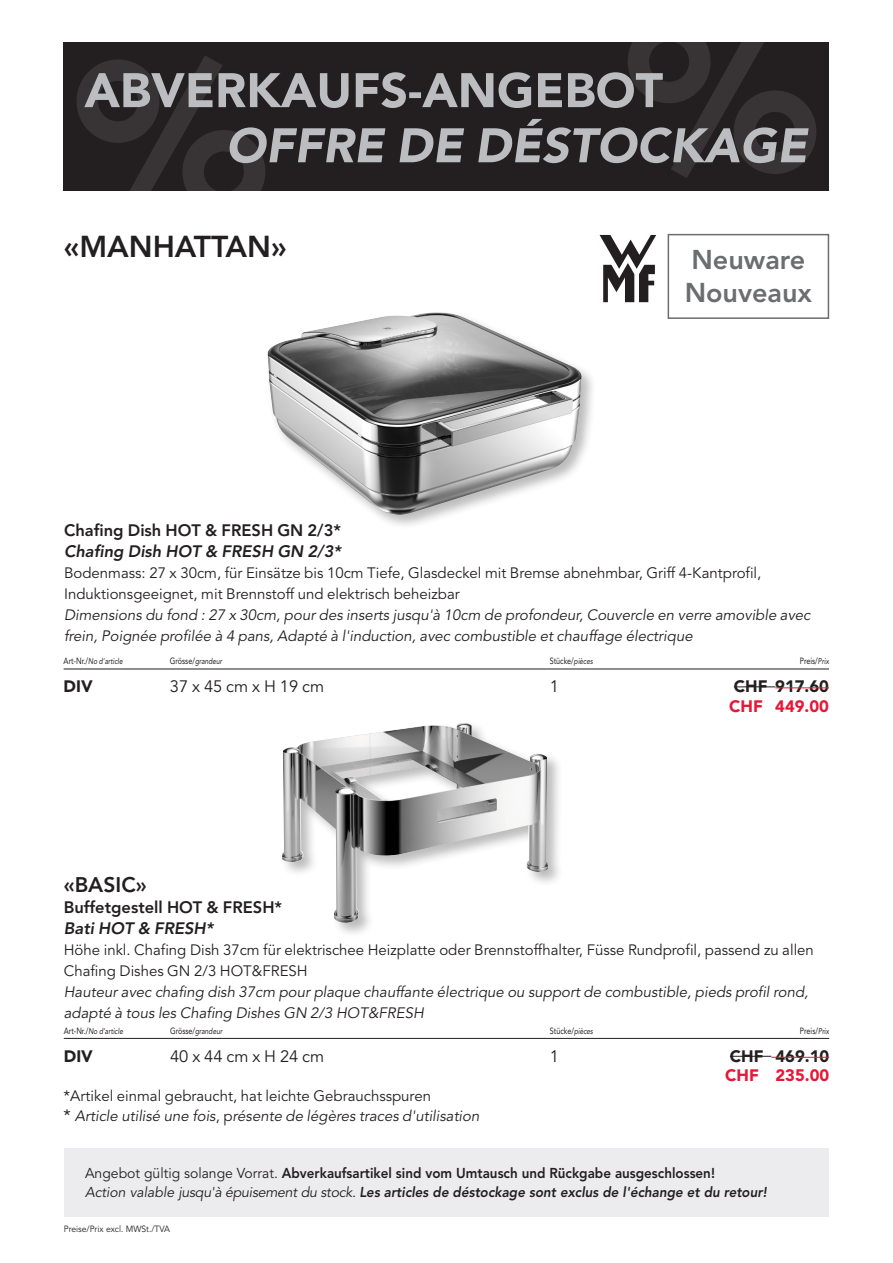
<style>
.page{position:relative;width:893px;height:1263px;background:#fff}
.page>*{position:absolute;margin:0;border:0;box-sizing:border-box;transform-origin:0 0}
.Abverkauf_Titel-gross{font:800 30px "Avenir LT Std";color:#231f20}
.Abverkauf_Produktname{font:800 27px "Avenir LT Std";color:#6c6d70}
.Abverkauf_Titel-gross-2{font:800 21px "Avenir LT Std";color:#231f20}
.Av-Produktname{font:800 16.5px "Avenir LT Std";color:#231f20}
.Av-Produktname-2{font:italic 800 16.5px "Avenir LT Std";color:#231f20}
.Abverkauf_Produktbeschrieb{font:16.5px "Avenir LT Std";color:#231f20}
.Abverkauf_Produktbeschrieb-2{font:900 16.5px "Avenir LT Std";color:#231f20}
.Abverkauf_Produktbeschrieb-3{font:900 16.5px "Avenir LT Std";color:#e51836}
.Av-Produktname-3{font:italic 15px/21px "Avenir LT Std";color:#231f20}
.Av-Produktname-4{font:15px/21px "Avenir LT Std";color:#231f20}
.Abverkauf_Produktbeschrieb-4{font:italic 15px/19.5px "Avenir LT Std";color:#231f20}
.t1{font:800 14.25px/19.5px "Avenir LT Std";color:#231f20;scale:.94 1}
.Abverkauf_Tabellenkopf{font:9px "Avenir LT Std";color:#231f20;scale:.8 1}
.t2{font:9px "Avenir LT Std";color:#231f20;scale:.95 1}
.Abverkauf_Tabellenkopf-2{font:italic 8.25px "Avenir LT Std";color:#231f20;scale:.8 1}
.s1{font-style:normal;font-size:9px}
.s2{font-style:italic;font-size:8.25px}
.s3{font-style:normal}
.s4{font-style:normal;font-size:16.5px}
.s5{font-weight:400}
.s6{font-weight:400;font-style:italic}
.s7{font-style:italic}
</style>
<div class="page">
<div style="left:64px;top:43px;width:765px;height:148px;background:#231f20"></div>
<svg style="left:77px;top:42px;width:739px;height:149px"></svg>
<div style="left:64px;top:1148px;width:765px;height:68px;background:#ececee"></div>
<div style="left:668px;top:234px;width:161px;height:85px;border:2px solid #6c6d70"></div>
<hr style="left:64px;top:1038px;width:765px;height:1px;background:#231f20">
<hr style="left:730px;top:1056px;width:41px;height:1px;background:#231f20">
<hr style="left:771px;top:1057px;width:58px;height:1px;background:#ee1d23">
<hr style="left:64px;top:669px;width:765px;height:1px;background:#231f20">
<hr style="left:734px;top:686px;width:41px;height:1px;background:#231f20">
<hr style="left:775px;top:687px;width:54px;height:1px;background:#ee1d23">
<svg style="left:600px;top:235px;width:56px;height:67px"></svg>
<div style="left:266px;top:310px;width:331px;height:220px;background:#231f20;opacity:.3"></div>
<img style="left:268px;top:312px;width:314px;height:203px">
<div style="left:280px;top:721px;width:283px;height:217px;background:#231f20;opacity:.3"></div>
<img style="left:282px;top:723px;width:266px;height:200px">
<p class="Abverkauf_Titel-gross" style="left:64px;top:228px;width:224px">«MANHATTAN»</p>
<p class="Abverkauf_Produktname" style="left:691px;top:243px;width:115px">Neuware</p>
<p class="Abverkauf_Produktname" style="left:685px;top:276px;width:129px">Nouveaux</p>
<p class="Av-Produktname" style="left:64px;top:521px;width:279px">Chafing Dish HOT &amp; FRESH GN 2/3*</p>
<p class="Av-Produktname-2" style="left:64px;top:542px;width:279px">Chafing Dish HOT &amp; FRESH GN 2/3*</p>
<p class="Av-Produktname-4" style="left:64px;top:563px;width:699px">Bodenmass: 27 x 30cm, für Einsätze bis 10cm Tiefe, Glasdeckel mit Bremse abnehmbar, Griff 4-Kantprofil,</p>
<p class="Av-Produktname-4" style="left:64px;top:584px;width:397px">Induktionsgeeignet, mit Brennstoff und elektrisch beheizbar</p>
<p class="Av-Produktname-3" style="left:64px;top:605px;width:748px">Dimensions du fond : 27 x 30cm, pour des inserts jusqu'à 10cm de profondeur, Couvercle en verre amovible avec frein, Poignée profilée à 4 pans, Adapté à l'induction, avec combustible et chauffage électrique</p>
<p class="Abverkauf_Tabellenkopf-2" style="left:64px;top:657px;width:76px"><span class="s1">Art-Nr./</span>No d’article</p>
<p class="Abverkauf_Tabellenkopf-2" style="left:170px;top:657px;width:67px"><span class="s1">Grösse/</span>grandeur</p>
<p class="Abverkauf_Tabellenkopf" style="left:550px;top:656px;width:56px">Stücke/<span class="s2">pièces</span></p>
<p class="Abverkauf_Tabellenkopf" style="left:800px;top:656px;width:38px">Preis/<span class="s2">Prix</span></p>
<p class="Abverkauf_Produktbeschrieb-2" style="left:64px;top:677px;width:31px">DIV</p>
<p class="Abverkauf_Produktbeschrieb" style="left:170px;top:677px;width:156px">37 x 45 cm x H 19 cm</p>
<p class="Abverkauf_Produktbeschrieb" style="left:550px;top:677px;width:11px">1</p>
<p class="Abverkauf_Produktbeschrieb-2" style="left:734px;top:677px;width:97px">CHF 917.60</p>
<p class="Abverkauf_Produktbeschrieb-3" style="left:729px;top:696px;width:101px">CHF 449.00</p>
<p class="Abverkauf_Titel-gross-2" style="left:64px;top:872px;width:84px">«BASIC»</p>
<p class="Av-Produktname" style="left:64px;top:897px;width:220px">Buffetgestell HOT &amp; FRESH*</p>
<p class="Av-Produktname-2" style="left:64px;top:918px;width:151px">Bati HOT &amp; FRESH*</p>
<p class="Av-Produktname-4" style="left:64px;top:940px;width:752px">Höhe inkl. Chafing Dish 37cm für elektrischee Heizplatte oder Brennstoffhalter, Füsse Rundprofil, passend zu allen<br>Chafing Dishes GN 2/3 HOT&amp;FRESH</p>
<p class="Av-Produktname-3" style="left:64px;top:982px;width:746px">Hauteur avec chafing dish 37cm pour plaque chauffante électrique ou support de combustible, pieds profil rond, adapté à tous les Chafing Dishes GN 2/3 HOT&amp;FRESH</p>
<p class="Abverkauf_Tabellenkopf-2" style="left:64px;top:1026px;width:76px"><span class="s1">Art-Nr./</span>No d’article</p>
<p class="Abverkauf_Tabellenkopf-2" style="left:170px;top:1026px;width:67px"><span class="s1">Grösse/</span>grandeur</p>
<p class="Abverkauf_Tabellenkopf" style="left:550px;top:1025px;width:56px">Stücke/<span class="s2">pièces</span></p>
<p class="Abverkauf_Tabellenkopf" style="left:800px;top:1025px;width:38px">Preis/<span class="s2">Prix</span></p>
<p class="Abverkauf_Produktbeschrieb-2" style="left:64px;top:1046px;width:31px">DIV</p>
<p class="Abverkauf_Produktbeschrieb" style="left:170px;top:1046px;width:156px">40 x 44 cm x H 24 cm</p>
<p class="Abverkauf_Produktbeschrieb" style="left:550px;top:1046px;width:11px">1</p>
<p class="Abverkauf_Produktbeschrieb-2" style="left:730px;top:1046px;width:101px">CHF 469.10</p>
<p class="Abverkauf_Produktbeschrieb-3" style="left:725px;top:1065px;width:105px">CHF 235.00</p>
<p class="Abverkauf_Produktbeschrieb-4" style="left:64px;top:1086px;width:417px"><span class="s3">*Artikel einmal gebraucht, hat leichte Gebrauchsspuren<br></span><span class="s4">*</span> Article utilisé une fois<span class="s3">, p</span>résente de légères traces d'utilisation</p>
<p class="t1" style="left:85px;top:1163px;width:727px"><span class="s5">Angebot gültig solange Vorrat.</span> Abverkaufsartikel sind vom Umtausch und Rückgabe ausgeschlossen!<br><span class="s6">Action valable jusqu'à épuisement du stock.</span> <span class="s7">Les articles de déstockage sont exclus de l'échange et du retour!</span></p>
<p class="t2" style="left:64px;top:1223px;width:113px">Preise/Prix excl. MWSt./TVA</p>
</div>
